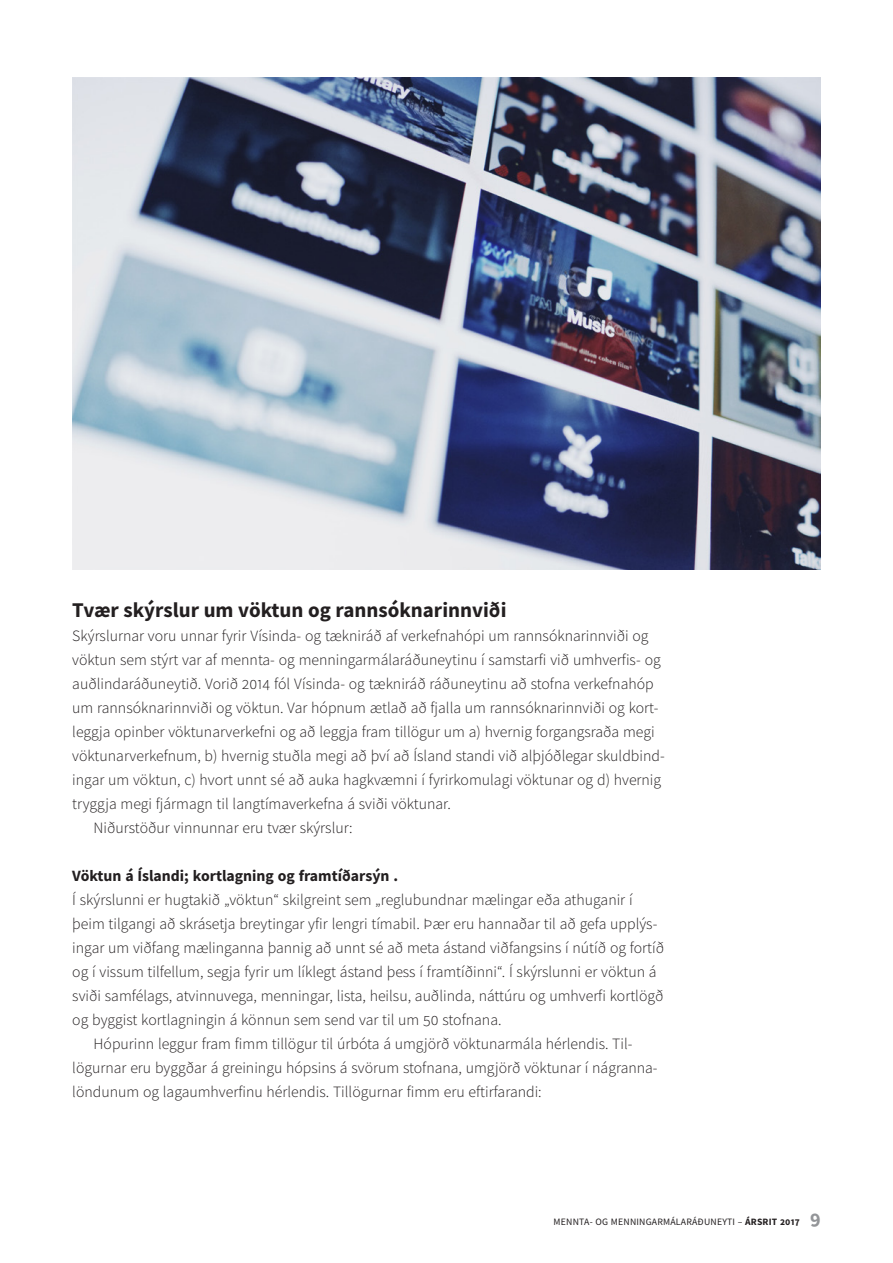
<style>
.page{position:relative;width:893px;height:1263px;background:#fff}
.page>*{position:absolute;margin:0;border:0;box-sizing:border-box;transform-origin:0 0}
.t1{font:700 21px "Source Sans Pro";color:#231f20}
.t2{font:300 15.75px "Source Sans Pro";color:#231f20}
.t3{font:700 15.75px "Source Sans Pro";color:#231f20}
.t4{font:9.75px "Source Sans Pro";letter-spacing:.02em;color:#231f20}
.s1{font-weight:700}
.s2{font-weight:700;font-size:19.5px;color:#939598}
</style>
<div class="page">
<img style="left:72px;top:78px;width:749px;height:491px">
<h1 class="t1" style="left:72px;top:596px;width:436px">Tvær skýrslur um vöktun og rannsóknarinnviði</h1>
<p class="t2" style="left:72px;top:626px;width:578px">Skýrslurnar voru unnar fyrir Vísinda- og tækniráð af verkefnahópi um rannsóknarinnviði og</p>
<p class="t2" style="left:72px;top:650px;width:590px">vöktun sem stýrt var af mennta- og menningarmálaráðuneytinu í samstarfi við umhverfis- og</p>
<p class="t2" style="left:72px;top:674px;width:583px">auðlindaráðuneytið. Vorið 2014 fól Vísinda- og tækniráð ráðuneytinu að stofna verkefnahóp</p>
<p class="t2" style="left:72px;top:698px;width:588px">um rannsóknarinnviði og vöktun. Var hópnum ætlað að fjalla um rannsóknarinnviði og kort-</p>
<p class="t2" style="left:72px;top:722px;width:584px">leggja opinber vöktunarverkefni og að leggja fram tillögur um a) hvernig forgangsraða megi</p>
<p class="t2" style="left:72px;top:746px;width:594px">vöktunarverkefnum, b) hvernig stuðla megi að því að Ísland standi við alþjóðlegar skuldbind-</p>
<p class="t2" style="left:72px;top:770px;width:590px">ingar um vöktun, c) hvort unnt sé að auka hagkvæmni í fyrirkomulagi vöktunar og d) hvernig</p>
<p class="t2" style="left:72px;top:794px;width:380px">tryggja megi fjármagn til langtímaverkefna á sviði vöktunar.</p>
<p class="t2" style="left:94px;top:818px;width:261px">Niðurstöður vinnunnar eru tvær skýrslur:</p>
<p class="t3" style="left:72px;top:865px;width:327px">Vöktun á Íslandi; kortlagning og framtíðarsýn .</p>
<p class="t2" style="left:72px;top:890px;width:562px">Í skýrslunni er hugtakið „vöktun“ skilgreint sem „reglubundnar mælingar eða athuganir í</p>
<p class="t2" style="left:72px;top:914px;width:587px">þeim tilgangi að skrásetja breytingar yfir lengri tímabil. Þær eru hannaðar til að gefa upplýs-</p>
<p class="t2" style="left:72px;top:938px;width:593px">ingar um viðfang mælinganna þannig að unnt sé að meta ástand viðfangsins í nútíð og fortíð</p>
<p class="t2" style="left:72px;top:962px;width:586px">og í vissum tilfellum, segja fyrir um líklegt ástand þess í framtíðinni“. Í skýrslunni er vöktun á</p>
<p class="t2" style="left:72px;top:986px;width:593px">sviði samfélags, atvinnuvega, menningar, lista, heilsu, auðlinda, náttúru og umhverfi kortlögð</p>
<p class="t2" style="left:72px;top:1010px;width:431px">og byggist kortlagningin á könnun sem send var til um 50 stofnana.</p>
<p class="t2" style="left:94px;top:1034px;width:541px">Hópurinn leggur fram fimm tillögur til úrbóta á umgjörð vöktunarmála hérlendis. Til-</p>
<p class="t2" style="left:72px;top:1058px;width:587px">lögurnar eru byggðar á greiningu hópsins á svörum stofnana, umgjörð vöktunar í nágranna-</p>
<p class="t2" style="left:72px;top:1082px;width:471px">löndunum og lagaumhverfinu hérlendis. Tillögurnar fimm eru eftirfarandi:</p>
<p class="t4" style="left:554px;top:1215px;width:269px">MENNTA- OG MENNINGARMÁLARÁÐUNEYTI – <span class="s1">ÁRSRIT 2017</span> <span class="s2">9</span></p>
</div>
